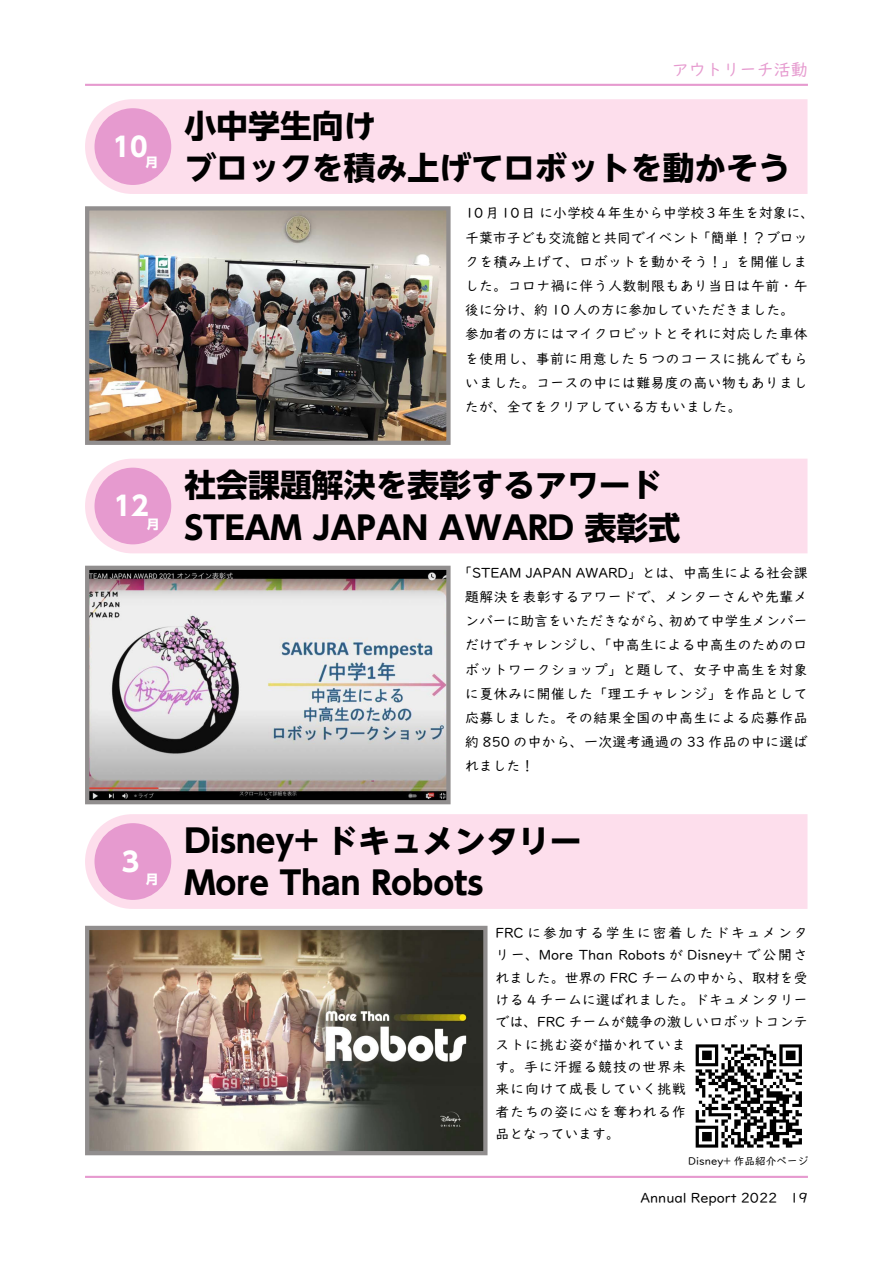
<style>
.page{position:relative;width:893px;height:1263px;background:#fff}
.page>*{position:absolute;margin:0;border:0;box-sizing:border-box;transform-origin:0 0}
.t1{font:700 31.95px/42.5px "UD Shin Go NT Pr 6 N";color:#000}
.t2{font:700 26.55px "UD Shin Go NT Pr 6 N";color:#fff}
.t3{font:16.95px "UD Digi Kyokasho Pro";color:#e69acf}
.t4{font:13.8px/24.2px "UD Digi Kyokasho Pro";letter-spacing:.03em;color:#000}
.t5{font:13.8px "UD Digi Kyokasho Pro";color:#000}
.t6{font:700 12.75px "UD Shin Go NT Pr 6 N";color:#fff}
.t7{font:10.65px "UD Digi Kyokasho Pro";color:#000}
</style>
<div class="page">
<hr style="left:85px;top:84px;width:723px;height:2px;background:#e69acf">
<hr style="left:85px;top:1176px;width:723px;height:2px;background:#e69acf">
<div style="left:85px;top:99px;width:722px;height:95px;background:#fddeec"></div>
<div style="left:94px;top:108px;width:77px;height:77px;background:#e69acf;border-radius:50%"></div>
<img style="left:90px;top:211px;width:356px;height:229px">
<div style="left:85px;top:206px;width:366px;height:239px;border:4px solid #918e8e"></div>
<div style="left:85px;top:459px;width:722px;height:94px;background:#fddeec"></div>
<div style="left:94px;top:468px;width:77px;height:76px;background:#e69acf;border-radius:50%"></div>
<img style="left:90px;top:571px;width:356px;height:228px">
<div style="left:85px;top:566px;width:366px;height:238px;border:4px solid #918e8e"></div>
<div style="left:85px;top:814px;width:722px;height:95px;background:#fddeec"></div>
<div style="left:94px;top:823px;width:77px;height:77px;background:#e69acf;border-radius:50%"></div>
<img style="left:90px;top:931px;width:392px;height:219px">
<div style="left:85px;top:926px;width:402px;height:229px;border:4px solid #918e8e"></div>
<img style="left:695px;top:1044px;width:107px;height:104px">
<h2 class="t2" style="left:113px;top:125px;width:47px">10<sub>月</sub></h2>
<h2 class="t2" style="left:114px;top:484px;width:37px">12</h2>
<p class="t6" style="left:147px;top:514px;width:14px">月</p>
<h2 class="t2" style="left:122px;top:840px;width:19px">3</h2>
<p class="t6" style="left:146px;top:869px;width:14px">月</p>
<p class="t3" style="left:672px;top:55px;width:138px">アウトリーチ活動</p>
<h1 class="t1" style="left:184px;top:104px;width:607px">小中学生向け<br>ブロックを積み上げてロボットを動かそう</h1>
<p class="t4" style="left:465px;top:201px;width:351px">10月10日 に小学校4年生から中学校3年生を対象に、千葉市子ども交流館と共同でイベント｢簡単！？ブロックを積み上げて、ロボットを動かそう！｣を開催しました。コロナ禍に伴う人数制限もあり当日は午前・午後に分け、約 10 人の方に参加していただきました。<br>参加者の方にはマイクロビットとそれに対応した車体を使用し、事前に用意した 5 つのコースに挑んでもらいました。コースの中には難易度の高い物もありましたが、全てをクリアしている方もいました。</p>
<h1 class="t1" style="left:184px;top:463px;width:498px">社会課題解決を表彰するアワード<br>STEAM JAPAN AWARD 表彰式</h1>
<p class="t4" style="left:465px;top:560px;width:344px;text-align:justify;text-indent:-7px">「STEAM JAPAN AWARD」とは、中高生による社会課題解決を表彰するアワードで、メンターさんや先輩メンバーに助言をいただきながら、初めて中学生メンバーだけでチャレンジし、「中高生による中高生のためのロボットワークショップ」と題して、女子中高生を対象に夏休みに開催した「理工チャレンジ」を作品として応募しました。その結果全国の中高生による応募作品約 850 の中から、一次選考通過の 33 作品の中に選ばれました！</p>
<h1 class="t1" style="left:184px;top:819px;width:399px">Disney+ ドキュメンタリー<br>More Than Robots</h1>
<p class="t4" style="left:496px;top:921px;width:314px;line-height:22.4px">FRC に参加する学生に密着したドキュメンタリー、More Than Robots が Disney+ で公開されました。世界の FRC チームの中から、取材を受ける 4 チームに選ばれました。ドキュメンタリーでは、FRC チームが競争の激しいロボットコンテストに挑む姿が描かれていま<br>す。手に汗握る競技の世界未<br>来に向けて成長していく挑戦<br>者たちの姿に心を奪われる作<br>品となっています。</p>
<p class="t7" style="left:688px;top:1152px;width:122px">Disney+ 作品紹介ページ</p>
<p class="t5" style="left:640px;top:1186px;width:169px">Annual Report 2022 19</p>
</div>
